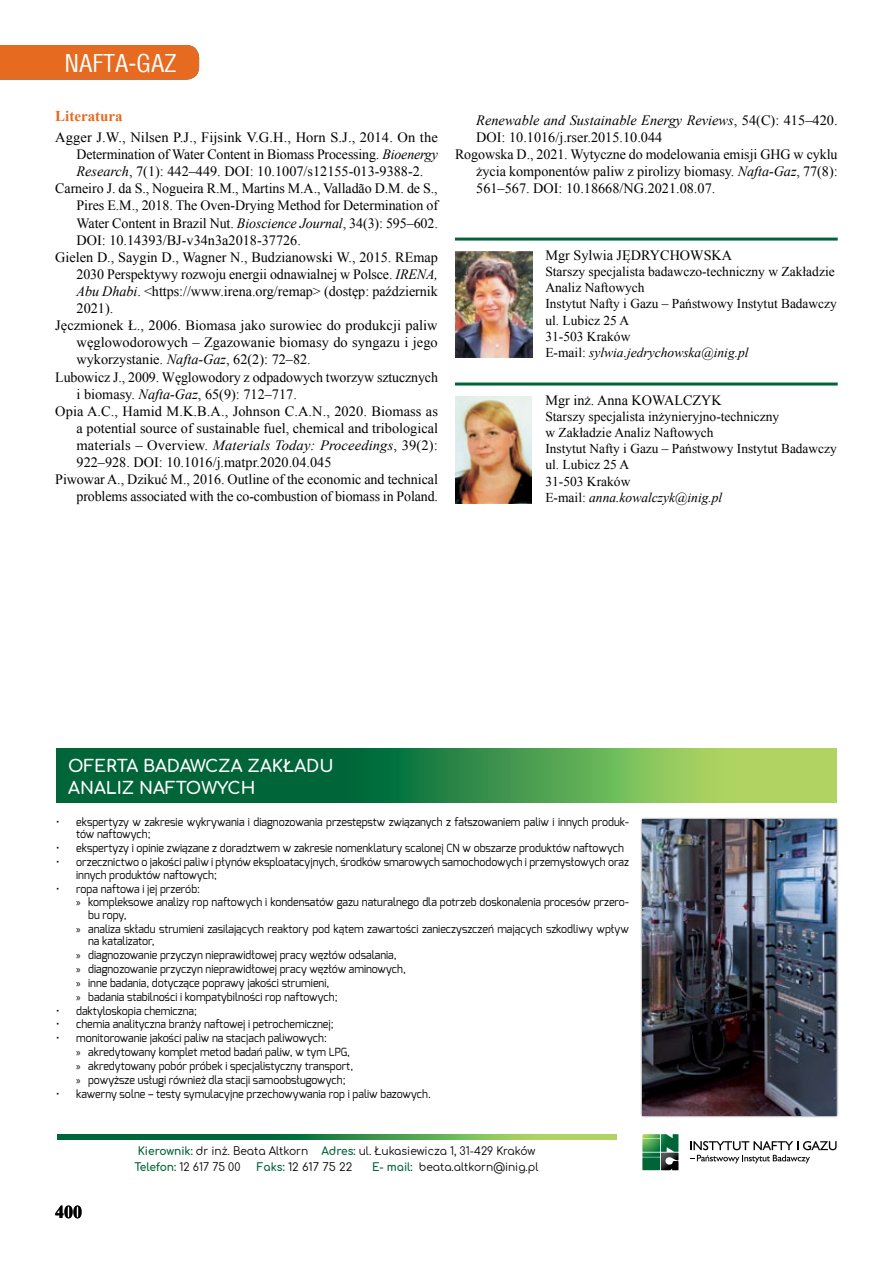
<style>
.page{position:relative;width:893px;height:1263px;background:#fff}
.page>*{position:absolute;margin:0;border:0;box-sizing:border-box;transform-origin:0 0}
.t1{font:24px "Switzerland Condensed";color:#fff}
.t2{font:700 18px "Times New Roman";color:#000}
.t3{font:700 16.8px/22px "Comfortaa";color:#fff}
.t4{font:700 15px "Times New Roman";color:#e66a1f}
.t5{font:14.25px "Times New Roman";color:#000}
.t6{font:italic 14.25px "Times New Roman";color:#000}
.t7{font:13.5px/16.2px "Times New Roman";color:#000}
.t8{font:11.25px/13.8px "Exo";color:#000;scale:.95 1}
.t9{font:11.25px/16.8px "Comfortaa";color:#000;scale:.95 1}
.t10{font:11.25px "Comfortaa";color:#000}
.s1{font-style:italic}
.s2{font-style:normal}
.s3{font-family:"Myriad Pro"}
.s4{font-weight:700;color:#006436}
</style>
<div class="page">
<div style="left:0;top:45px;width:199px;height:35px;background:#e66a1f"></div>
<hr style="left:455px;top:238px;width:383px;height:3px;background:#006438">
<img style="left:456px;top:252px;width:76px;height:105px">
<hr style="left:455px;top:382px;width:383px;height:3px;background:#006438">
<img style="left:455px;top:396px;width:77px;height:107px">
<svg style="left:56px;top:748px;width:780px;height:54px;background:#3e9049"></svg>
<svg style="left:57px;top:1134px;width:560px;height:5px;background:#3f9149"></svg>
<svg style="left:642px;top:1134px;width:36px;height:36px"></svg>
<svg style="left:690px;top:1141px;width:146px;height:22px"></svg>
<div style="left:640px;top:817px;width:199px;height:300px;background:#000;opacity:.75"></div>
<img style="left:642px;top:819px;width:195px;height:296px">
<h1 class="t1" style="left:64px;top:49px;width:114px">NAFTA-GAZ</h1>
<p class="t4" style="left:55px;top:105px;width:69px">Literatura</p>
<p class="t5" style="left:55px;top:128px;width:384px">Agger J.W., Nilsen P.J., Fijsink V.G.H., Horn S.J., 2014. On the</p>
<p class="t5" style="left:77px;top:145px;width:363px">Determination of Water Content in Biomass Processing. <span class="s1">Bioenergy</span></p>
<p class="t5" style="left:77px;top:162px;width:348px"><span class="s1">Research</span>, 7(1): 442–449. DOI: 10.1007/s12155-013-9388-2.</p>
<p class="t5" style="left:55px;top:179px;width:384px">Carneiro J. da S., Nogueira R.M., Martins M.A., Valladão D.M. de S.,</p>
<p class="t5" style="left:77px;top:196px;width:363px">Pires E.M., 2018. The Oven-Drying Method for Determination of</p>
<p class="t5" style="left:77px;top:213px;width:363px">Water Content in Brazil Nut. <span class="s1">Bioscience Journal</span>, 34(3): 595–602.</p>
<p class="t5" style="left:77px;top:230px;width:226px">DOI: 10.14393/BJ-v34n3a2018-37726.</p>
<p class="t5" style="left:55px;top:247px;width:384px">Gielen D., Saygin D., Wagner N., Budzianowski W., 2015. REmap</p>
<p class="t5" style="left:77px;top:265px;width:363px">2030 Perspektywy rozwoju energii odnawialnej w Polsce. <span class="s1">IRENA,</span></p>
<p class="t5" style="left:77px;top:282px;width:363px"><span class="s1">Abu Dhabi</span>. &lt;https://www.irena.org/remap&gt; (dostęp: październik</p>
<p class="t5" style="left:77px;top:299px;width:38px">2021).</p>
<p class="t5" style="left:55px;top:316px;width:384px">Jęczmionek Ł., 2006. Biomasa jako surowiec do produkcji paliw</p>
<p class="t5" style="left:77px;top:333px;width:363px">węglowodorowych – Zgazowanie biomasy do syngazu i jego</p>
<p class="t5" style="left:77px;top:350px;width:236px">wykorzystanie. <span class="s1">Nafta-Gaz</span>, 62(2): 72–82.</p>
<p class="t5" style="left:55px;top:367px;width:384px">Lubowicz J., 2009. Węglowodory z odpadowych tworzyw sztucznych</p>
<p class="t5" style="left:77px;top:384px;width:222px">i biomasy. <span class="s1">Nafta-Gaz</span>, 65(9): 712–717.</p>
<p class="t5" style="left:55px;top:401px;width:384px">Opia A.C., Hamid M.K.B.A., Johnson C.A.N., 2020. Biomass as</p>
<p class="t5" style="left:77px;top:418px;width:363px">a potential source of sustainable fuel, chemical and tribological</p>
<p class="t5" style="left:77px;top:436px;width:363px">materials – Overview. <span class="s1">Materials Today: Proceedings</span>, 39(2):</p>
<p class="t5" style="left:77px;top:453px;width:256px">922–928. DOI: 10.1016/j.matpr.2020.04.045</p>
<p class="t5" style="left:55px;top:470px;width:384px">Piwowar A., Dzikuć M., 2016. Outline of the economic and technical</p>
<p class="t5" style="left:77px;top:487px;width:363px">problems associated with the co-combustion of biomass in Poland.</p>
<p class="t6" style="left:476px;top:110px;width:363px">Renewable and Sustainable Energy Reviews<span class="s2">, 54(C): 415–420.</span></p>
<p class="t5" style="left:476px;top:127px;width:188px">DOI: 10.1016/j.rser.2015.10.044</p>
<p class="t5" style="left:455px;top:145px;width:384px">Rogowska D., 2021. Wytyczne do modelowania emisji GHG w cyklu</p>
<p class="t5" style="left:476px;top:162px;width:363px">życia komponentów paliw z pirolizy biomasy. <span class="s1">Nafta-Gaz</span>, 77(8):</p>
<p class="t5" style="left:476px;top:179px;width:241px">561–567. DOI: 10.18668/NG.2021.08.07.</p>
<p class="t5" style="left:545px;top:245px;width:188px">Mgr Sylwia JĘDRYCHOWSKA</p>
<p class="t7" style="left:545px;top:263px;width:293px">Starszy specjalista badawczo-techniczny w Zakładzie<br>Analiz Naftowych<br>Instytut Nafty i Gazu – Państwowy Instytut Badawczy ul. Lubicz 25 A<br>31-503 Kraków<br>E-mail: <span class="s1">sylwia.jedrychowska@inig.pl</span></p>
<p class="t5" style="left:545px;top:390px;width:178px">Mgr inż. Anna KOWALCZYK</p>
<p class="t7" style="left:545px;top:408px;width:293px">Starszy specjalista inżynieryjno-techniczny<br>w Zakładzie Analiz Naftowych<br>Instytut Nafty i Gazu – Państwowy Instytut Badawczy ul. Lubicz 25 A<br>31-503 Kraków<br>E-mail: <span class="s1">anna.kowalczyk@inig.pl</span></p>
<p class="t3" style="left:68px;top:753px;width:267px">OFERTA BADAWCZA ZAKŁADU<br>ANALIZ NAFTOWYCH</p>
<p class="t8" style="left:76px;top:815px;width:583px;line-height:12.6px;text-indent:-20px">• ekspertyzy w zakresie wykrywania i diagnozowania przestępstw związanych z fałszowaniem paliw i innych produk&shy;tów naftowych;</p>
<p class="t8" style="left:56px;top:841px;width:599px">• ekspertyzy i opinie związane z doradztwem w zakresie nomenklatury scalonej CN w obszarze produktów naftowych</p>
<p class="t8" style="left:76px;top:856px;width:583px;line-height:12.6px;text-indent:-20px">• orzecznictwo o jakości paliw i płynów eksploatacyjnych, środków smarowych samochodowych i przemysłowych oraz innych produktów naftowych;</p>
<p class="t8" style="left:76px;top:881px;width:583px;text-indent:-20px">• ropa naftowa i jej przerób:<br><span class="s3">»</span> kompleksowe analizy rop naftowych i kondensatów gazu naturalnego dla potrzeb doskonalenia procesów przero-</p>
<p class="t8" style="left:76px;top:908px;width:583px;text-indent:12px">bu ropy,<br><span class="s3">»</span> analiza składu strumieni zasilających reaktory pod kątem zawartości zanieczyszczeń mających szkodliwy wpływ</p>
<p class="t8" style="left:76px;top:934px;width:349px;text-indent:12px">na katalizator,<br><span class="s3">»</span> diagnozowanie przyczyn nieprawidłowej pracy węzłów odsalania,<br><span class="s3">»</span> diagnozowanie przyczyn nieprawidłowej pracy węzłów aminowych, <span class="s3">»</span> inne badania, dotyczące poprawy jakości strumieni,<br><span class="s3">»</span> badania stabilności i kompatybilności rop naftowych;</p>
<p class="t8" style="left:56px;top:1003px;width:150px">• daktyloskopia chemiczna;</p>
<p class="t8" style="left:56px;top:1017px;width:293px">• chemia analityczna branży naftowej i petrochemicznej;</p>
<p class="t8" style="left:76px;top:1031px;width:293px;text-indent:-20px">• monitorowanie jakości paliw na stacjach paliwowych:<br><span class="s3">»</span> akredytowany komplet metod badań paliw, w tym LPG, <span class="s3">»</span> akredytowany pobór próbek i specjalistyczny transport, <span class="s3">»</span> powyższe usługi również dla stacji samoobsługowych;</p>
<p class="t8" style="left:56px;top:1086px;width:396px">• kawerny solne – testy symulacyjne przechowywania rop i paliw bazowych.</p>
<p class="t2" style="left:55px;top:1199px;width:28px">400</p>
<p class="t9" style="left:134px;top:1141px;width:423px"><span class="s4">Kierownik:</span> dr inż. Beata Altkorn <span class="s4">Adres:</span> ul. Łukasiewicza 1, 31-429 Kraków<br><span class="s4">Telefon:</span> 12 617 75 00</p>
<p class="t10" style="left:257px;top:1157px;width:97px"><span class="s4">Faks:</span> 12 617 75 22</p>
<p class="t9" style="left:372px;top:1157px;width:177px"><span class="s4">E- mail:</span> beata.altkorn@inig.pl</p>
</div>
